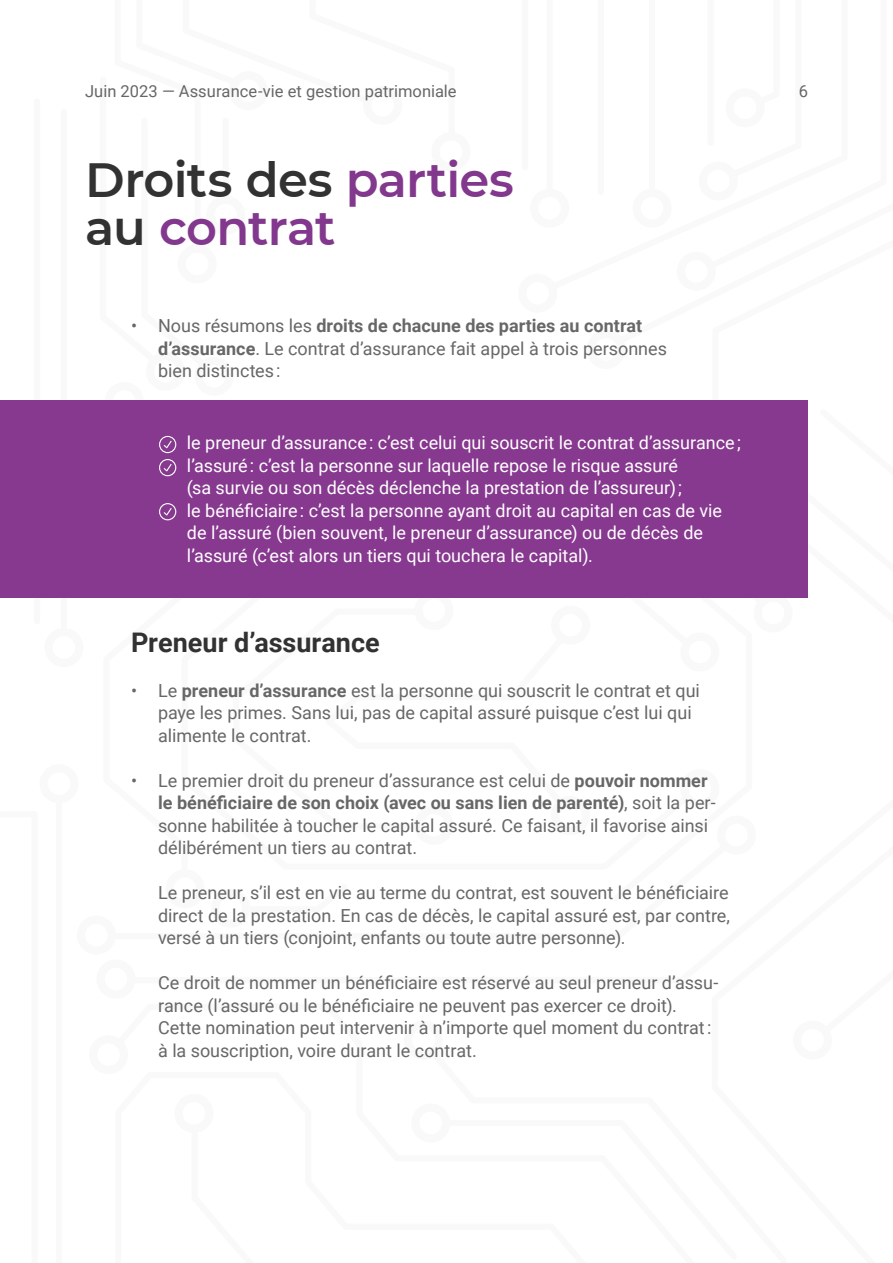
<style>
.page{position:relative;width:893px;height:1263px;background:#fff}
.page>*{position:absolute;margin:0;border:0;box-sizing:border-box;transform-origin:0 0}
.Titres{font:600 48px/48px "Montserrat";letter-spacing:-.015em;color:#82388d}
.Corps{font:700 27px "Roboto";color:#333232}
.t1{font:18px/22.5px "Roboto";color:#666766}
.Corps-2{font:18px/22.5px "Roboto";color:#fff}
.t2{font:16.5px "Roboto";color:#666766}
.s1{color:#333232}
.s2{font-weight:700}
</style>
<div class="page">
<div style="left:56px;top:799px;width:6px;height:464px;background:#f9f9f9"></div>
<div style="left:40px;top:764px;width:38px;height:39px;border:8px solid #ccc;border-radius:50%"></div>
<div style="left:61px;top:112px;width:6px;height:520px;background:#f9f9f9"></div>
<div style="left:34px;top:102px;width:6px;height:519px;background:#f9f9f9"></div>
<div style="left:44px;top:628px;width:39px;height:39px;border:8px solid #ccc;border-radius:50%"></div>
<div style="left:530px;top:189px;width:39px;height:39px;border:8px solid #ccc;border-radius:50%"></div>
<div style="left:522px;top:0;width:6px;height:167px;background:#f9f9f9"></div>
<div style="left:587px;top:330px;width:38px;height:39px;border:8px solid #ccc;border-radius:50%"></div>
<div style="left:195px;top:357px;width:39px;height:39px;border:8px solid #ccc;border-radius:50%"></div>
<div style="left:146px;top:352px;width:39px;height:39px;border:8px solid #ccc;border-radius:50%"></div>
<div style="left:432px;top:132px;width:38px;height:39px;border:8px solid #ccc;border-radius:50%"></div>
<svg style="left:544px;top:189px;width:25px;height:39px"></svg>
<div style="left:518px;top:274px;width:39px;height:39px;border:8px solid #ccc;border-radius:50%"></div>
<div style="left:699px;top:162px;width:39px;height:38px;border:8px solid #ccc;border-radius:50%"></div>
<div style="left:680px;top:633px;width:39px;height:38px;border:8px solid #ccc;border-radius:50%"></div>
<div style="left:754px;top:593px;width:39px;height:39px;border:8px solid #ccc;border-radius:50%"></div>
<div style="left:680px;top:769px;width:39px;height:39px;border:8px solid #ccc;border-radius:50%"></div>
<div style="left:717px;top:816px;width:39px;height:38px;border:8px solid #ccc;border-radius:50%"></div>
<svg style="left:146px;top:132px;width:312px;height:241px"></svg>
<svg style="left:191px;top:597px;width:505px;height:211px"></svg>
<div style="left:89px;top:1035px;width:39px;height:39px;border:8px solid #ccc;border-radius:50%"></div>
<div style="left:96px;top:960px;width:39px;height:38px;border:8px solid #ccc;border-radius:50%"></div>
<div style="left:77px;top:916px;width:39px;height:38px;border:8px solid #ccc;border-radius:50%"></div>
<div style="left:211px;top:889px;width:39px;height:39px;border:8px solid #ccc;border-radius:50%"></div>
<div style="left:105px;top:382px;width:39px;height:39px;border:8px solid #ccc;border-radius:50%"></div>
<svg style="left:612px;top:184px;width:126px;height:165px"></svg>
<div style="left:0;top:400px;width:808px;height:197px;background:#87388f"></div>
<div style="left:159px;top:436px;width:17px;height:17px;border:1px solid #fff;border-radius:50%"></div>
<svg style="left:163px;top:440px;width:9px;height:9px"></svg>
<div style="left:159px;top:459px;width:17px;height:17px;border:1px solid #fff;border-radius:50%"></div>
<div style="left:159px;top:503px;width:17px;height:17px;border:1px solid #fff;border-radius:50%"></div>
<svg style="left:160px;top:463px;width:17px;height:58px"></svg>
<p class="t2" style="left:85px;top:80px;width:373px">Juin 2023 — Assurance-vie et gestion patrimoniale</p>
<p class="t2" style="left:799px;top:80px;width:11px">6</p>
<p class="Titres" style="left:85px;top:154px;width:430px"><span class="s1">Droits des</span> parties <span class="s1">au</span> contrat</p>
<p class="t1" style="left:158px;top:314px;width:510px;text-indent:-27px">• Nous résumons les <span class="s2">droits de chacune des parties au contrat d’assurance</span>. Le contrat d’assurance fait appel à trois personnes bien distinctes :</p>
<p class="Corps-2" style="left:187px;top:431px;width:555px">le preneur d’assurance : c’est celui qui souscrit le contrat d’assurance ;</p>
<p class="Corps-2" style="left:187px;top:454px;width:497px">l’assuré : c’est la personne sur laquelle repose le risque assuré (sa survie ou son décès déclenche la prestation de l’assureur) ;</p>
<p class="Corps-2" style="left:187px;top:499px;width:537px">le bénéficiaire : c’est la personne ayant droit au capital en cas de vie de l’assuré (bien souvent, le preneur d’assurance) ou de décès de l’assuré (c’est alors un tiers qui touchera le capital).</p>
<p class="Corps" style="left:131px;top:623px;width:250px">Preneur d’assurance</p>
<p class="t1" style="left:158px;top:678px;width:543px;text-indent:-27px">• Le <span class="s2">preneur d’assurance</span> est la personne qui souscrit le contrat et qui paye les primes. Sans lui, pas de capital assuré puisque c’est lui qui alimente le contrat.</p>
<p class="t1" style="left:158px;top:768px;width:559px;text-indent:-27px">• Le premier droit du preneur d’assurance est celui de <span class="s2">pouvoir nommer le bénéficiaire de son choix (avec ou sans lien de parenté)</span>, soit la per&shy;sonne habilitée à toucher le capital assuré. Ce faisant, il favorise ainsi délibérément un tiers au contrat.</p>
<p class="t1" style="left:158px;top:881px;width:573px;text-align:justify">Le preneur, s’il est en vie au terme du contrat, est souvent le bénéficiaire direct de la prestation. En cas de décès, le capital assuré est, par contre, versé à un tiers (conjoint, enfants ou toute autre personne).</p>
<p class="t1" style="left:158px;top:971px;width:562px">Ce droit de nommer un bénéficiaire est réservé au seul preneur d’assu&shy;rance (l’assuré ou le bénéficiaire ne peuvent pas exercer ce droit).<br>Cette nomination peut intervenir à n’importe quel moment du contrat : à la souscription, voire durant le contrat.</p>
</div>
